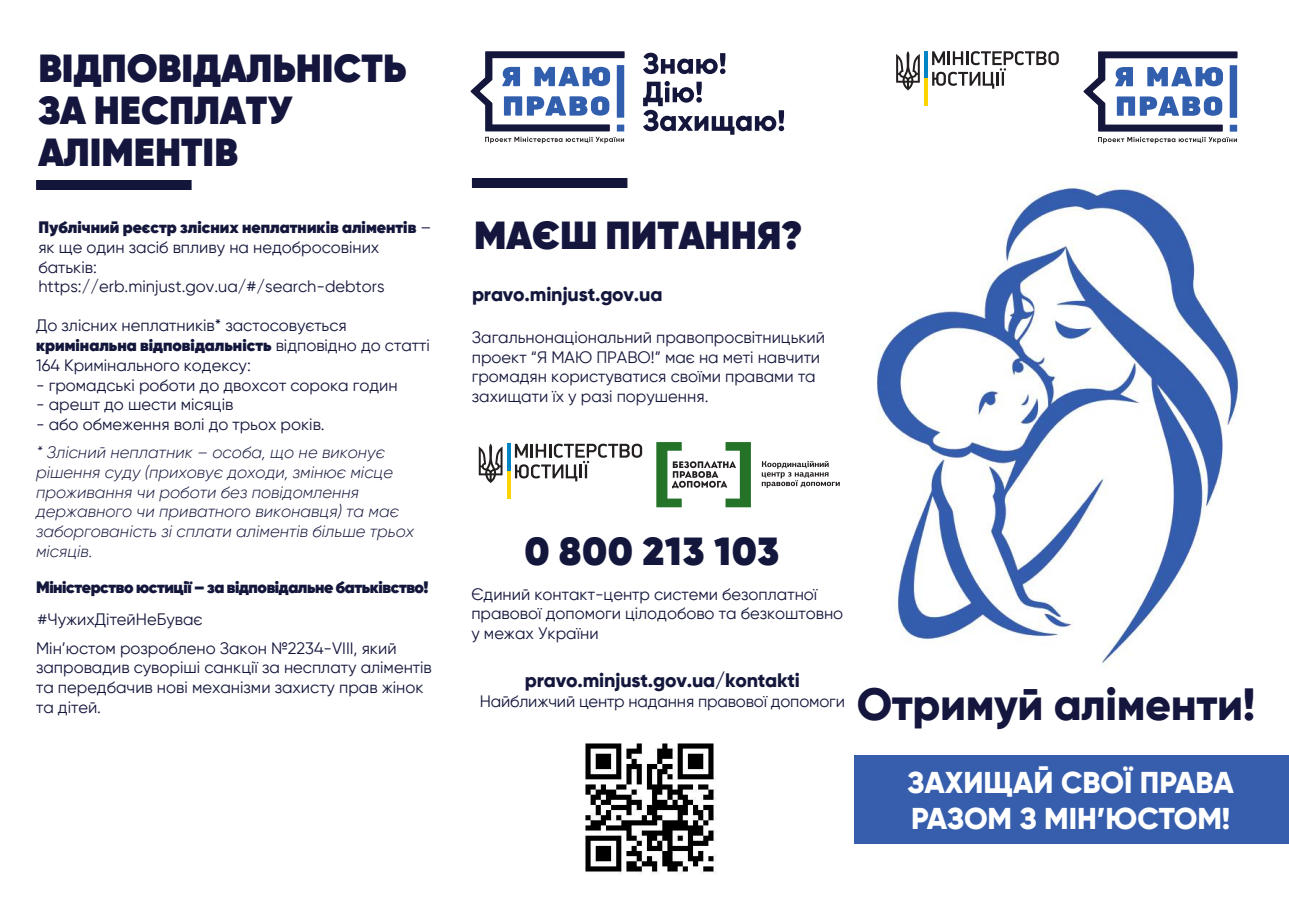
<style>
.page{position:relative;width:1289px;height:919px;background:#fff}
.page>*{position:absolute;margin:0;border:0;box-sizing:border-box;transform-origin:0 0}
.t1{font:800 45px "Gilroy";letter-spacing:-.01em;color:#14163d}
.t2{font:800 39px/42px "Gilroy";color:#14163d}
.t3{font:800 39px "Gilroy";letter-spacing:.03em;color:#14173c}
.t4{font:800 30px/36px "Gilroy";color:#fff}
.t5{font:800 19.5px "Gilroy";letter-spacing:-.01em;color:#14173c}
.t6{font:16.5px/19.8px "Gilroy";color:#14173c}
.t7{font:italic 300 16.5px/19.8px "Gilroy";color:#14173c}
.t8{font:800 16.5px "Gilroy";letter-spacing:-.025em;color:#14173c}
.s1{font-weight:800}
</style>
<div class="page">
<svg style="left:515px;top:443px;width:127px;height:38px"></svg>
<svg style="left:479px;top:443px;width:23px;height:40px"></svg>
<hr style="left:507px;top:443px;width:3px;height:28px;background:#0084c5">
<hr style="left:507px;top:471px;width:3px;height:27px;background:#fdd402">
<svg style="left:643px;top:81px;width:141px;height:54px"></svg>
<svg style="left:643px;top:53px;width:82px;height:21px"></svg>
<svg style="left:470px;top:51px;width:154px;height:80px"></svg>
<svg style="left:485px;top:137px;width:139px;height:6px"></svg>
<svg style="left:656px;top:442px;width:95px;height:65px"></svg>
<svg style="left:761px;top:461px;width:78px;height:27px"></svg>
<div style="left:472px;top:178px;width:155px;height:9px;background:#14153a"></div>
<div style="left:36px;top:180px;width:156px;height:9px;background:#14153a"></div>
<svg style="left:932px;top:51px;width:126px;height:38px"></svg>
<svg style="left:896px;top:51px;width:23px;height:40px"></svg>
<hr style="left:924px;top:51px;width:3px;height:27px;background:#0084c5">
<hr style="left:924px;top:78px;width:3px;height:28px;background:#fdd402">
<svg style="left:1083px;top:51px;width:154px;height:92px"></svg>
<img style="left:877px;top:187px;width:362px;height:480px">
<div style="left:854px;top:755px;width:434px;height:88px;background:#365ead"></div>
<img style="left:585px;top:743px;width:131px;height:131px">
<h2 class="t2" style="left:38px;top:47px;width:369px">ВІДПОВІДАЛЬНІСТЬ<br>ЗА НЕСПЛАТУ<br>АЛІМЕНТІВ</h2>
<p class="t6" style="left:38px;top:217px;width:394px"><span class="s1">Публічний реєстр злісних неплатників аліментів</span> – як ще один засіб впливу на недобросовіних батьків: https://erb.minjust.gov.ua/#/search-debtors</p>
<p class="t6" style="left:36px;top:315px;width:395px">До злісних неплатників* застосовується <span class="s1">кримінальна відповідальність</span> відповідно до статті<br>164 Кримінального кодексу:</p>
<p class="t6" style="left:36px;top:374px;width:363px">- громадські роботи до двохсот сорока годин</p>
<p class="t6" style="left:36px;top:394px;width:199px">- арешт до шести місяців</p>
<p class="t6" style="left:36px;top:414px;width:290px">- або обмеження волі до трьох років.</p>
<p class="t7" style="left:36px;top:442px;width:379px">* Злісний неплатник – особа, що не виконує рішення суду (приховує доходи, змінює місце проживання чи роботи без повідомлення державного чи приватного виконавця) та має заборгованість зі сплати аліментів більше трьох місяців.</p>
<p class="t8" style="left:36px;top:576px;width:394px">Міністерство юстиції – за відповідальне батьківство!</p>
<p class="t6" style="left:37px;top:609px;width:166px">#ЧужихДітейНеБуває</p>
<p class="t6" style="left:36px;top:637px;width:397px">Мін’юстом розроблено Закон №2234-VIII, який запровадив суворіші санкції за несплату аліментів та передбачив нові механізми захисту прав жінок та дітей.</p>
<h2 class="t2" style="left:474px;top:214px;width:330px">МАЄШ ПИТАННЯ?</h2>
<p class="t5" style="left:472px;top:282px;width:192px">pravo.minjust.gov.ua</p>
<p class="t6" style="left:472px;top:327px;width:355px">Загальнонаціональний правопросвітницький проект “Я МАЮ ПРАВО!” має на меті навчити громадян користуватися своїми правами та захищати їх у разі порушення.</p>
<h2 class="t3" style="left:524px;top:526px;width:256px">0 800 213 103</h2>
<p class="t6" style="left:471px;top:583px;width:373px">Єдиний контакт-центр системи безоплатної правової допомоги цілодобово та безкоштовно у межах України</p>
<p class="t5" style="left:525px;top:668px;width:276px">pravo.minjust.gov.ua/kontakti</p>
<p class="t6" style="left:479px;top:691px;width:367px">Найближчий центр надання правової допомоги</p>
<h1 class="t1" style="left:856px;top:675px;width:400px">Отримуй аліменти!</h1>
<h3 class="t4" style="left:907px;top:764px;width:328px">ЗАХИЩАЙ СВОЇ ПРАВА<br>РАЗОМ З МІН’ЮСТОМ!</h3>
</div>
